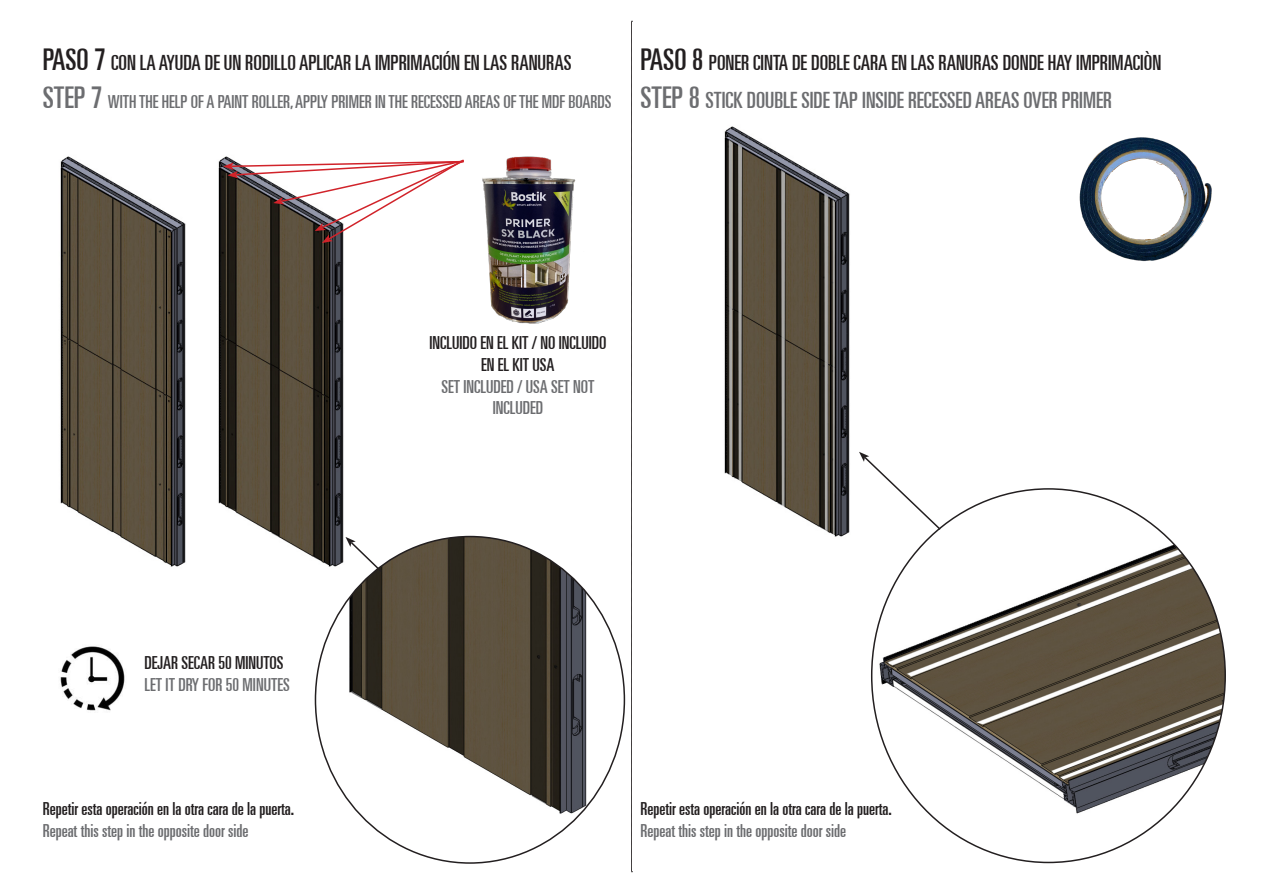
<style>
.page{position:relative;width:1263px;height:893px;background:#fff}
.page>*{position:absolute;margin:0;border:0;box-sizing:border-box;transform-origin:0 0}
.t1{font:ultra-condensed 22.5px "Univers LT";color:#6c6d70}
.t2{font:ultra-condensed 21px "Univers LT";color:#231f20}
.t3{font:ultra-condensed 18px/21.6px "Univers LT";color:#6c6d70;text-align:center}
.t4{font:ultra-condensed 18px/21.6px "Univers LT";color:#231f20;text-align:center}
.s1{font-size:30px}
</style>
<div class="page">
<img style="left:218px;top:156px;width:126px;height:402px">
<img style="left:60px;top:156px;width:126px;height:411px">
<img style="left:315px;top:536px;width:309px;height:302px">
<svg style="left:631px;top:21px;width:1px;height:851px"></svg>
<img style="left:482px;top:156px;width:94px;height:168px">
<svg style="left:345px;top:537px;width:38px;height:36px"></svg>
<svg style="left:223px;top:158px;width:241px;height:85px"></svg>
<img style="left:60px;top:646px;width:65px;height:65px">
<img style="left:724px;top:126px;width:126px;height:411px">
<img style="left:872px;top:529px;width:353px;height:304px">
<img style="left:1079px;top:137px;width:133px;height:125px">
<svg style="left:859px;top:452px;width:83px;height:79px"></svg>
<p class="t2" style="left:43px;top:51px;width:530px"><span class="s1">PASO 7</span> CON LA AYUDA DE UN RODILLO APLICAR LA IMPRIMACIÓN EN LAS RANURAS</p>
<p class="t3" style="left:43px;top:90px;width:570px"><span class="s1">STEP 7</span> WITH THE HELP OF A PAINT ROLLER, APPLY PRIMER IN THE RECESSED AREAS OF THE MDF BOARDS</p>
<p class="t2" style="left:640px;top:51px;width:522px"><span class="s1">PASO 8</span> PONER CINTA DE DOBLE CARA EN LAS RANURAS DONDE HAY IMPRIMACIÒN</p>
<p class="t1" style="left:640px;top:87px;width:473px"><span class="s1">STEP 8</span> STICK DOUBLE SIDE TAP INSIDE RECESSED AREAS OVER PRIMER</p>
<p class="t4" style="left:429px;top:332px;width:179px">INCLUIDO EN EL KIT / NO INCLUIDO<br>EN EL KIT USA</p>
<p class="t3" style="left:441px;top:375px;width:154px">SET INCLUDED / USA SET NOT<br>INCLUDED</p>
<p class="t4" style="left:145px;top:652px;width:140px">DEJAR SECAR 50 MINUTOS</p>
<p class="t3" style="left:145px;top:674px;width:147px">LET IT DRY FOR 50 MINUTES</p>
<p class="t4" style="left:43px;top:798px;width:253px">Repetir esta operación en la otra cara de la puerta.</p>
<p class="t3" style="left:43px;top:819px;width:207px">Repeat this step in the opposite door side</p>
<p class="t4" style="left:640px;top:798px;width:253px">Repetir esta operación en la otra cara de la puerta.</p>
<p class="t3" style="left:640px;top:819px;width:207px">Repeat this step in the opposite door side</p>
</div>
